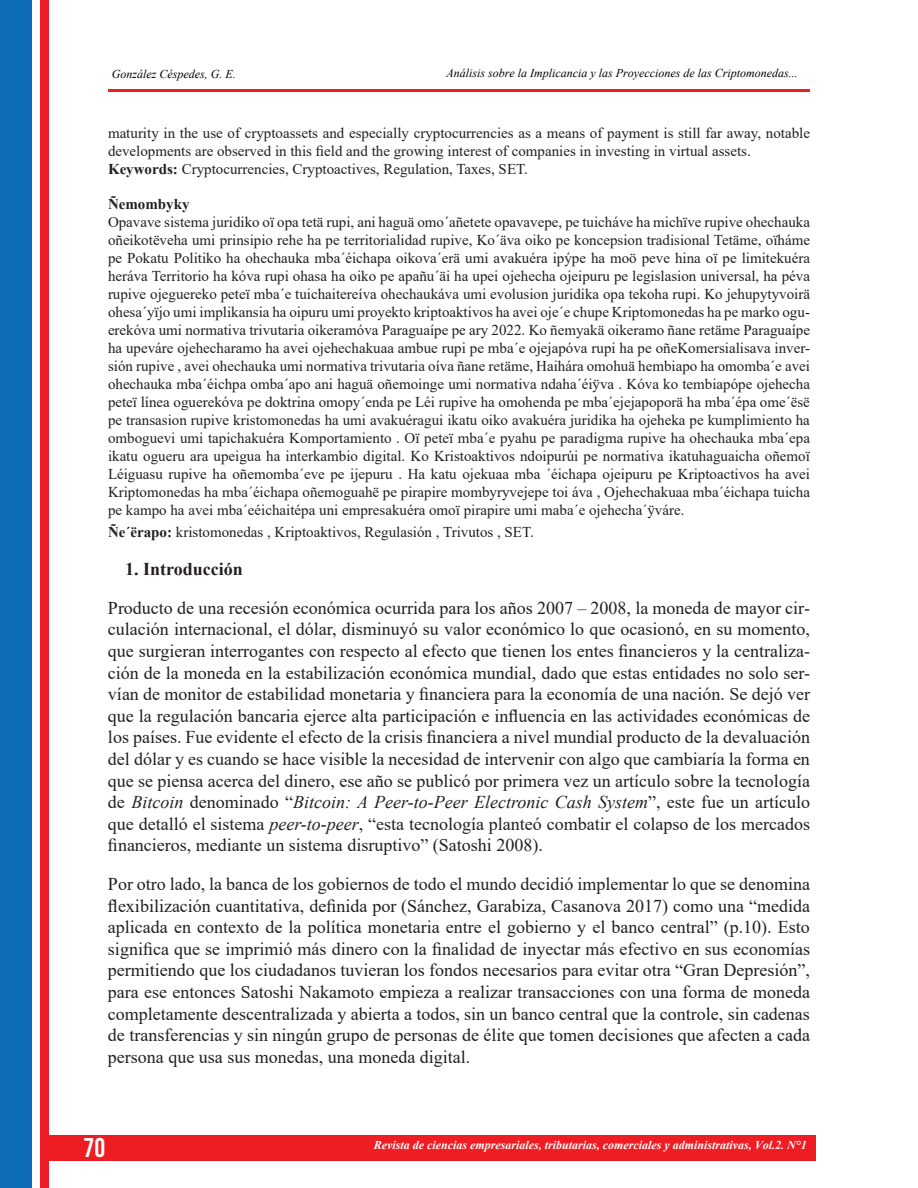
<style>
.page{position:relative;width:918px;height:1188px;background:#fff}
.page>*{position:absolute;margin:0;border:0;box-sizing:border-box;transform-origin:0 0}
.t1{font:27px "Bebas Neue";color:#fff}
.t2{font:18px/21.6px "Times New Roman";color:#231f20;text-align:justify}
.t3{font:700 18px "Times New Roman";color:#231f20}
.t4{font:15px/18px "Times New Roman";color:#231f20}
.t5{font:700 15px "Times New Roman";color:#231f20}
.t6{font:italic 12px "Times New Roman";color:#000}
.t7{font:italic 700 12px "Times New Roman";color:#fff}
.s1{font-weight:700}
.s2{font-style:italic}
</style>
<div class="page">
<div style="left:49px;top:1135px;width:767px;height:26px;background:#ee1d23"></div>
<div style="left:0;top:0;width:49px;height:1188px;background:#ee1d23"></div>
<div style="left:32px;top:0;width:8px;height:1188px;background:#fff"></div>
<div style="left:0;top:0;width:32px;height:1188px;background:#0f6cb6"></div>
<hr style="left:108px;top:89px;width:702px;height:2px;background:#ee1d23">
<p class="t6" style="left:112px;top:66px;width:125px">González Céspedes, G. E.</p>
<p class="t6" style="left:447px;top:65px;width:353px">Análisis sobre la Implicancia y las Proyecciones de las Criptomonedas...</p>
<p class="t4" style="left:108px;top:123px;width:704px">maturity in the use of cryptoassets and especially cryptocurrencies as a means of payment is still far away, notable developments are observed in this field and the growing interest of companies in investing in virtual assets.</p>
<p class="t4" style="left:108px;top:159px;width:421px"><span class="s1">Keywords:</span> Cryptocurrencies, Cryptoactives, Regulation, Taxes, SET.</p>
<p class="t5" style="left:108px;top:193px;width:83px">Ñemombyky</p>
<p class="t4" style="left:108px;top:212px;width:704px;text-align:justify">Opavave sistema juridiko oï opa tetä rupi, ani haguä omo´añetete opavavepe, pe tuicháve ha michïve rupive ohechauka oñeikotëveha umi prinsipio rehe ha pe territorialidad rupive, Ko´äva oiko pe koncepsion tradisional Tetäme, oïháme pe Pokatu Politiko ha ohechauka mba´éichapa oikova´erä umi avakuéra ipýpe ha moö peve hina oï pe limitekuéra heráva Territorio ha kóva rupi ohasa ha oiko pe apañu´äi ha upei ojehecha ojeipuru pe legislasion universal, ha péva rupive ojeguereko peteï mba´e tuichaitereíva ohechaukáva umi evolusion juridika opa tekoha rupi. Ko jehupytyvoirä ohesa´yïjo umi implikansia ha oipuru umi proyekto kriptoaktivos ha avei oje´e chupe Kriptomonedas ha pe marko ogu&shy;erekóva umi normativa trivutaria oikeramóva Paraguaípe pe ary 2022. Ko ñemyakä oikeramo ñane retäme Paraguaípe ha upeváre ojehecharamo ha avei ojehechakuaa ambue rupi pe mba´e ojejapóva rupi ha pe oñeKomersialisava inver&shy;sión rupive , avei ohechauka umi normativa trivutaria oíva ñane retäme, Haihára omohuä hembiapo ha omomba´e avei ohechauka mba´éichpa omba´apo ani haguä oñemoinge umi normativa ndaha´éiÿva . Kóva ko tembiapópe ojehecha peteï línea oguerekóva pe doktrina omopy´enda pe Léi rupive ha omohenda pe mba´ejejapoporä ha mba´épa ome´ësë pe transasion rupive kristomonedas ha umi avakuéragui ikatu oiko avakuéra juridika ha ojeheka pe kumplimiento ha omboguevi umi tapichakuéra Komportamiento . Oï peteï mba´e pyahu pe paradigma rupive ha ohechauka mba´epa ikatu ogueru ara upeigua ha interkambio digital. Ko Kristoaktivos ndoipurúi pe normativa ikatuhaguaicha oñemoï Léiguasu rupive ha oñemomba´eve pe ijepuru . Ha katu ojekuaa mba ´éichapa ojeipuru pe Kriptoactivos ha avei Kriptomonedas ha mba´éichapa oñemoguahë pe pirapire mombyryvejepe toi áva , Ojehechakuaa mba´éichapa tuicha pe kampo ha avei mba´eéichaitépa uni empresakuéra omoï pirapire umi maba´e ojehecha´ÿváre.</p>
<p class="t4" style="left:108px;top:522px;width:427px"><span class="s1">Ñe´ërapo:</span> kristomonedas , Kriptoaktivos, Regulasión , Trivutos , SET.</p>
<p class="t3" style="left:125px;top:556px;width:119px">1. Introducción</p>
<p class="t2" style="left:108px;top:596px;width:704px">Producto de una recesión económica ocurrida para los años 2007 – 2008, la moneda de mayor cir&shy;culación internacional, el dólar, disminuyó su valor económico lo que ocasionó, en su momento, que surgieran interrogantes con respecto al efecto que tienen los entes financieros y la centraliza&shy;ción de la moneda en la estabilización económica mundial, dado que estas entidades no solo ser&shy;vían de monitor de estabilidad monetaria y financiera para la economía de una nación. Se dejó ver que la regulación bancaria ejerce alta participación e influencia en las actividades económicas de los países. Fue evidente el efecto de la crisis financiera a nivel mundial producto de la devaluación del dólar y es cuando se hace visible la necesidad de intervenir con algo que cambiaría la forma en que se piensa acerca del dinero, ese año se publicó por primera vez un artículo sobre la tecnología de <span class="s2">Bitcoin</span> denominado “<span class="s2">Bitcoin: A Peer-to-Peer Electronic Cash System</span>”, este fue un artículo que detalló el sistema <span class="s2">peer-to-peer</span>, “esta tecnología planteó combatir el colapso de los mercados financieros, mediante un sistema disruptivo” (Satoshi 2008).</p>
<p class="t2" style="left:108px;top:873px;width:704px">Por otro lado, la banca de los gobiernos de todo el mundo decidió implementar lo que se denomina flexibilización cuantitativa, definida por (Sánchez, Garabiza, Casanova 2017) como una “medida aplicada en contexto de la política monetaria entre el gobierno y el banco central” (p.10). Esto significa que se imprimió más dinero con la finalidad de inyectar más efectivo en sus economías permitiendo que los ciudadanos tuvieran los fondos necesarios para evitar otra “Gran Depresión”, para ese entonces Satoshi Nakamoto empieza a realizar transacciones con una forma de moneda completamente descentralizada y abierta a todos, sin un banco central que la controle, sin cadenas de transferencias y sin ningún grupo de personas de élite que tomen decisiones que afecten a cada persona que usa sus monedas, una moneda digital.</p>
<p class="t1" style="left:84px;top:1132px;width:23px">70</p>
<p class="t7" style="left:374px;top:1137px;width:434px">Revista de ciencias empresariales, tributarias, comerciales y administrativas, Vol.2. N°1</p>
</div>
